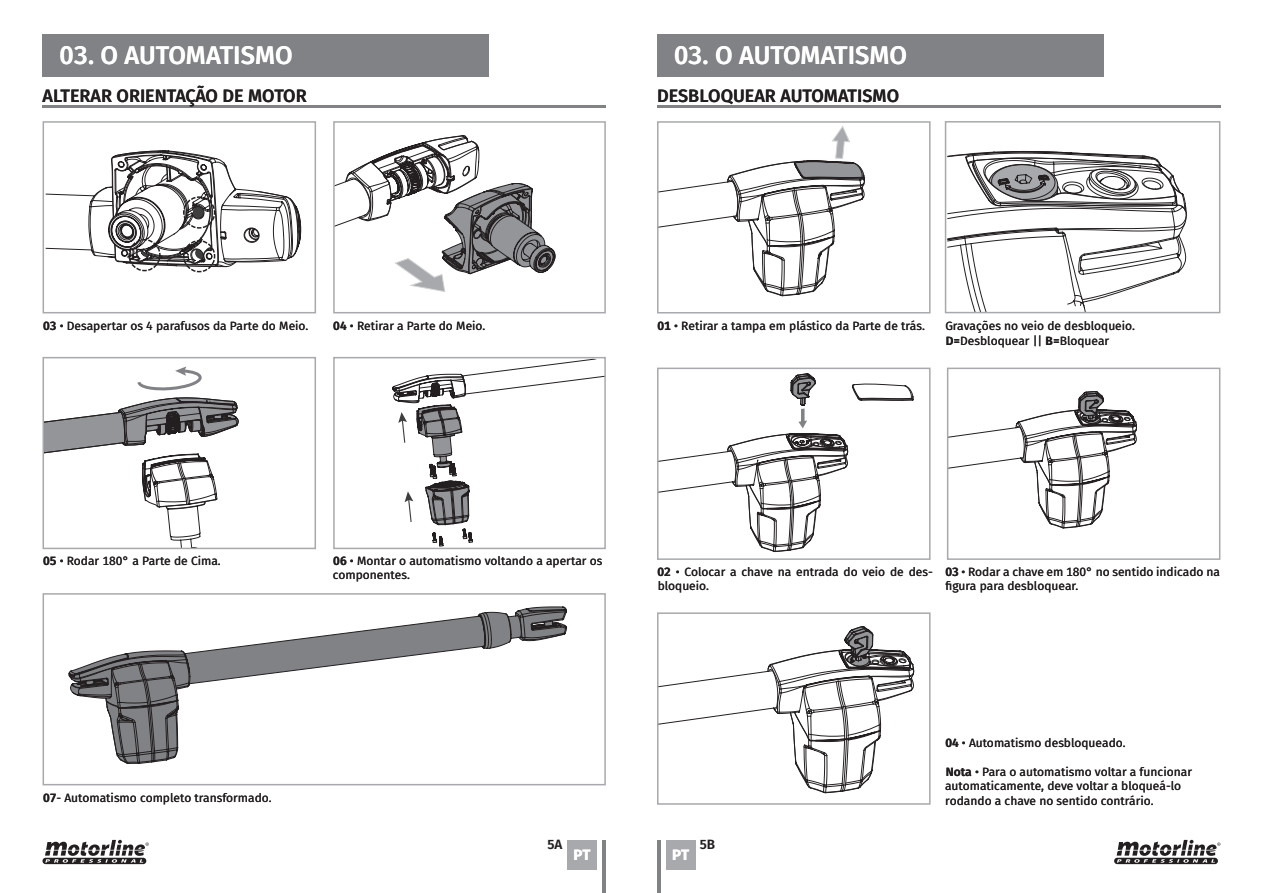
<style>
.page{position:relative;width:1263px;height:893px;background:#fff}
.page>*{position:absolute;margin:0;border:0;box-sizing:border-box;transform-origin:0 0}
.legenda{font:500 25.5px "Fira Sans";color:#fff}
.legenda-2{font:500 18px "Fira Sans";color:#231f20}
.t1{font:700 15px "Fira Sans";color:#fff}
.t2{font:600 13.5px "Fira Sans";color:#231f20}
.Paragraph_Style_2{font:12px/14.4px "Fira Sans";color:#231f20}
.legenda-3{font:12px "Fira Sans";color:#231f20}
.s1{font-weight:600}
</style>
<div class="page">
<div style="left:657px;top:34px;width:446px;height:43px;background:#808285"></div>
<div style="left:43px;top:34px;width:446px;height:43px;background:#808285"></div>
<hr style="left:43px;top:105px;width:563px;height:3px;background:#808285">
<hr style="left:657px;top:105px;width:563px;height:3px;background:#808285">
<div style="left:666px;top:840px;width:30px;height:29px;background:#a8a9ad"></div>
<div style="left:567px;top:840px;width:30px;height:29px;background:#a8a9ad"></div>
<hr style="left:603px;top:840px;width:3px;height:53px;background:#808285">
<hr style="left:657px;top:840px;width:3px;height:53px;background:#808285">
<svg style="left:336px;top:135px;width:219px;height:157px"></svg>
<svg style="left:46px;top:366px;width:193px;height:180px"></svg>
<svg style="left:392px;top:360px;width:211px;height:186px"></svg>
<svg style="left:68px;top:606px;width:499px;height:158px"></svg>
<svg style="left:660px;top:126px;width:205px;height:170px"></svg>
<svg style="left:948px;top:151px;width:239px;height:159px"></svg>
<svg style="left:660px;top:373px;width:150px;height:120px"></svg>
<svg style="left:728px;top:374px;width:185px;height:178px"></svg>
<svg style="left:950px;top:391px;width:187px;height:137px"></svg>
<svg style="left:660px;top:626px;width:254px;height:168px"></svg>
<div style="left:43px;top:121px;width:273px;height:192px;border:2px solid #a8a9ad"></div>
<div style="left:43px;top:357px;width:273px;height:192px;border:2px solid #a8a9ad"></div>
<div style="left:43px;top:593px;width:563px;height:192px;border:2px solid #a8a9ad"></div>
<div style="left:333px;top:121px;width:273px;height:192px;border:2px solid #a8a9ad"></div>
<div style="left:657px;top:121px;width:273px;height:192px;border:2px solid #a8a9ad"></div>
<div style="left:945px;top:121px;width:275px;height:192px;border:2px solid #a8a9ad"></div>
<div style="left:333px;top:357px;width:273px;height:192px;border:2px solid #a8a9ad"></div>
<div style="left:657px;top:368px;width:273px;height:192px;border:2px solid #a8a9ad"></div>
<div style="left:657px;top:612px;width:273px;height:193px;border:2px solid #a8a9ad"></div>
<div style="left:947px;top:368px;width:273px;height:192px;border:2px solid #a8a9ad"></div>
<svg style="left:46px;top:150px;width:255px;height:123px"></svg>
<svg style="left:1114px;top:840px;width:106px;height:24px"></svg>
<svg style="left:43px;top:840px;width:106px;height:24px"></svg>
<p class="legenda" style="left:60px;top:35px;width:235px">03. O AUTOMATISMO</p>
<p class="legenda" style="left:674px;top:35px;width:235px">03. O AUTOMATISMO</p>
<p class="legenda-2" style="left:43px;top:81px;width:266px">ALTERAR ORIENTAÇÃO DE MOTOR</p>
<p class="legenda-2" style="left:657px;top:81px;width:244px">DESBLOQUEAR AUTOMATISMO</p>
<p class="legenda-3" style="left:43px;top:317px;width:267px"><span class="s1">03</span> • Desapertar os 4 parafusos da Parte do Meio.</p>
<p class="Paragraph_Style_2" style="left:657px;top:319px;width:269px"><span class="s1">01</span> • Retirar a tampa em plástico da Parte de trás.</p>
<p class="legenda-3" style="left:333px;top:317px;width:154px"><span class="s1">04</span> • Retirar a Parte do Meio.</p>
<p class="Paragraph_Style_2" style="left:945px;top:319px;width:191px">Gravações no veio de desbloqueio.</p>
<p class="Paragraph_Style_2" style="left:946px;top:333px;width:165px"><span class="s1">D=</span>Desbloquear || <span class="s1">B=</span>Bloquear</p>
<p class="Paragraph_Style_2" style="left:43px;top:553px;width:179px"><span class="s1">05</span> • Rodar 180° a Parte de Cima.</p>
<p class="Paragraph_Style_2" style="left:333px;top:553px;width:271px"><span class="s1">06</span> • Montar o automatismo voltando a apertar os componentes.</p>
<p class="Paragraph_Style_2" style="left:657px;top:564px;width:277px"><span class="s1">02</span> • Colocar a chave na entrada do veio de des&shy;bloqueio.</p>
<p class="Paragraph_Style_2" style="left:945px;top:564px;width:276px"><span class="s1">03</span> • Rodar a chave em 180° no sentido indicado na figura para desbloquear.</p>
<p class="Paragraph_Style_2" style="left:43px;top:790px;width:230px"><span class="s1">07</span>- Automatismo completo transformado.</p>
<p class="Paragraph_Style_2" style="left:945px;top:735px;width:182px"><span class="s1">04</span> • Automatismo desbloqueado.</p>
<p class="Paragraph_Style_2" style="left:945px;top:764px;width:248px"><span class="s1">Nota</span> • Para o automatismo voltar a funcionar automaticamente, deve voltar a bloqueá-lo rodando a chave no sentido contrário.</p>
<p class="t2" style="left:547px;top:833px;width:17px">5A</p>
<p class="t2" style="left:700px;top:833px;width:17px">5B</p>
<p class="t1" style="left:574px;top:843px;width:18px">PT</p>
<p class="t1" style="left:672px;top:843px;width:18px">PT</p>
</div>
